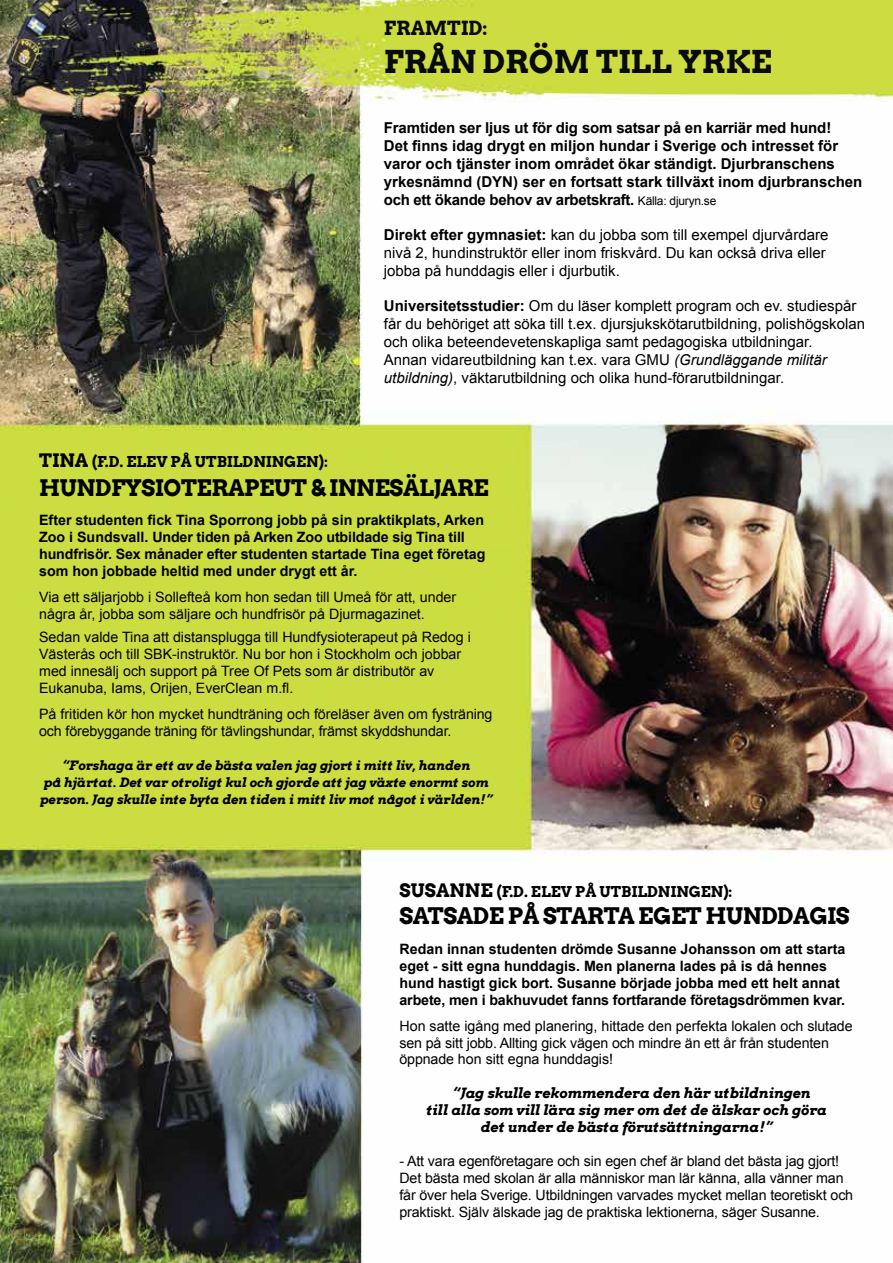
<style>
.page{position:relative;width:893px;height:1263px;background:#fff}
.page>*{position:absolute;margin:0;border:0;box-sizing:border-box;transform-origin:0 0}
.t1{font:700 31.5px "Arvo";color:#090a0c}
.t2{font:700 22.8px "Arvo";letter-spacing:-.02em;color:#000}
.t3{font:700 19.5px "Arvo";color:#090a0c}
.t4{font:15px/17.9px "Arial";color:#000}
.t5{font:700 15px/17.9px "Arial";color:#000}
.t6{font:700 15px "Arvo";color:#000}
.t7{font:14.25px/17px "Arial";color:#000}
.t8{font:700 14.25px/17px "Arial";color:#000}
.t9{font:italic 700 14.1px "Arvo";color:#000}
.t10{font:italic 700 12.9px/17.1px "Arvo";color:#000;text-align:center}
.s1{font-weight:400;font-size:12px}
.s2{font-weight:700}
.s3{font-style:italic}
.s4{font-size:18.6px}
</style>
<div class="page">
<img style="left:0;top:0;width:893px;height:1263px">
<h3 class="t3" style="left:384px;top:16px;width:105px">FRAMTID:</h3>
<h1 class="t1" style="left:384px;top:42px;width:390px">FRÅN DRÖM TILL YRKE</h1>
<p class="t5" style="left:384px;top:120px;width:480px">Framtiden ser ljus ut för dig som satsar på en karriär med hund!<br>Det finns idag drygt en miljon hundar i Sverige och intresset för varor och tjänster inom området ökar ständigt. Djurbranschens yrkesnämnd (DYN) ser en fortsatt stark tillväxt inom djurbranschen och ett ökande behov av arbetskraft. <span class="s1">Källa: djuryn.se</span></p>
<p class="t4" style="left:384px;top:226px;width:446px"><span class="s2">Direkt efter gymnasiet:</span> kan du jobba som till exempel djurvårdare nivå 2, hundinstruktör eller inom friskvård. Du kan också driva eller jobba på hunddagis eller i djurbutik.</p>
<p class="t4" style="left:384px;top:297px;width:483px"><span class="s2">Universitetsstudier:</span> Om du läser komplett program och ev. studiespår får du behöriget att söka till t.ex. djursjukskötarutbildning, polishögskolan och olika beteendevetenskapliga samt pedagogiska utbildningar.<br>Annan vidareutbildning kan t.ex. vara GMU <span class="s3">(Grundläggande militär utbildning)</span>, väktarutbildning och olika hund-förarutbildningar.</p>
<p class="t6" style="left:39px;top:452px;width:290px"><span class="s4">TINA</span> (F.D. ELEV PÅ UTBILDNINGEN):</p>
<h2 class="t2" style="left:39px;top:474px;width:451px">HUNDFYSIOTERAPEUT &amp; INNESÄLJARE</h2>
<p class="t8" style="left:39px;top:512px;width:448px">Efter studenten fick Tina Sporrong jobb på sin praktikplats, Arken Zoo i Sundsvall. Under tiden på Arken Zoo utbildade sig Tina till hundfrisör. Sex månader efter studenten startade Tina eget företag som hon jobbade heltid med under drygt ett år.</p>
<p class="t7" style="left:39px;top:588px;width:419px">Via ett säljarjobb i Sollefteå kom hon sedan till Umeå för att, under några år, jobba som säljare och hundfrisör på Djurmagazinet.</p>
<p class="t7" style="left:39px;top:629px;width:433px">Sedan valde Tina att distansplugga till Hundfysioterapeut på Redog i Västerås och till SBK-instruktör. Nu bor hon i Stockholm och jobbar med innesälj och support på Tree Of Pets som är distributör av Eukanuba, Iams, Orijen, EverClean m.fl.</p>
<p class="t7" style="left:39px;top:705px;width:455px">På fritiden kör hon mycket hundträning och föreläser även om fysträning och förebyggande träning för tävlingshundar, främst skyddshundar.</p>
<p class="t10" style="left:40px;top:756px;width:454px">“Forshaga är ett av de bästa valen jag gjort i mitt liv, handen<br>på hjärtat. Det var otroligt kul och gjorde att jag växte enormt som person. Jag skulle inte byta den tiden i mitt liv mot något i världen!”</p>
<p class="t6" style="left:399px;top:882px;width:335px"><span class="s4">SUSANNE</span> (F.D. ELEV PÅ UTBILDNINGEN):</p>
<h2 class="t2" style="left:399px;top:901px;width:452px">SATSADE PÅ STARTA EGET HUNDDAGIS</h2>
<p class="t8" style="left:399px;top:941px;width:447px">Redan innan studenten drömde Susanne Johansson om att starta eget - sitt egna hunddagis. Men planerna lades på is då hennes hund hastigt gick bort. Susanne började jobba med ett helt annat arbete, men i bakhuvudet fanns fortfarande företagsdrömmen kvar.</p>
<p class="t7" style="left:399px;top:1017px;width:455px">Hon satte igång med planering, hittade den perfekta lokalen och slutade sen på sitt jobb. Allting gick vägen och mindre än ett år från studenten öppnade hon sitt egna hunddagis!</p>
<p class="t9" style="left:452px;top:1084px;width:359px">“Jag skulle rekommendera den här utbildningen</p>
<p class="t9" style="left:426px;top:1101px;width:402px">till alla som vill lära sig mer om det de älskar och göra</p>
<p class="t9" style="left:481px;top:1118px;width:293px">det under de bästa förutsättningarna!”</p>
<p class="t7" style="left:399px;top:1153px;width:455px">- Att vara egenföretagare och sin egen chef är bland det bästa jag gjort!<br>Det bästa med skolan är alla människor man lär känna, alla vänner man får över hela Sverige. Utbildningen varvades mycket mellan teoretiskt och praktiskt. Själv älskade jag de praktiska lektionerna, säger Susanne.</p>
</div>
